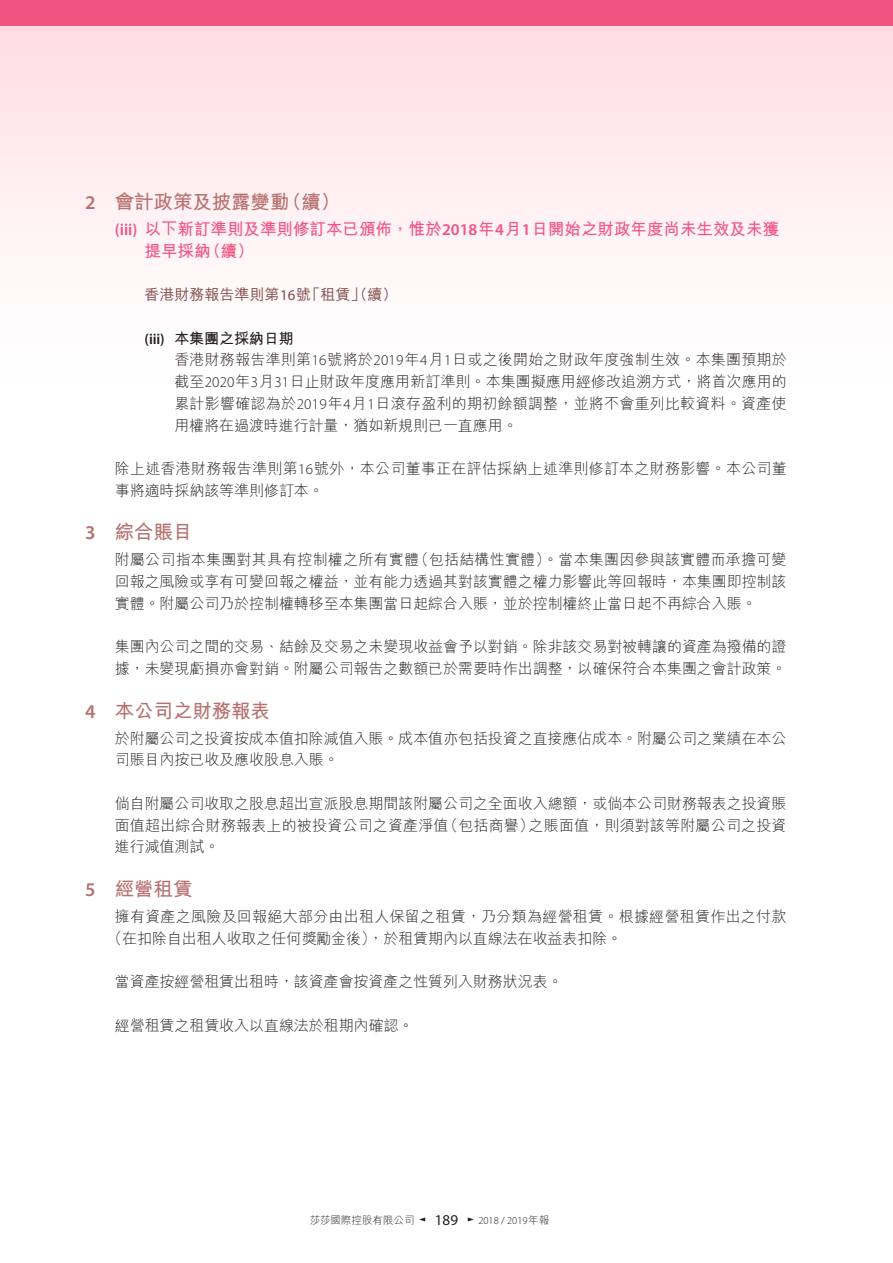
<style>
.page{position:relative;width:893px;height:1263px;background:#fff}
.page>*{position:absolute;margin:0;border:0;box-sizing:border-box;transform-origin:0 0}
.t1{font:700 19.5px "M Hei HK";letter-spacing:-.005em;color:#b67270}
.t2{font:700 16.5px/21.8px "M Hei HK";color:#f25482}
.t3{font:300 15px/21.8px "M Hei HK";letter-spacing:-.005em;color:#231f20;text-align:justify}
.t4{font:300 15px/21.8px "M Hei HK";letter-spacing:.015em;color:#231f20}
.t5{font:300 15px/21.8px "M Hei HK";letter-spacing:.02em;color:#231f20}
.t6{font:500 15px "M Hei HK";color:#7f4d4b}
.t7{font:15px "Myriad Pro";color:#231f20}
.t8{font:300 10.5px "Myriad Pro";color:#231f20}
.t9{font:300 10.5px "M Hei HK";color:#231f20}
.s1{font-family:"Myriad Pro";font-weight:600}
.s2{font-family:"Myriad Pro";font-weight:400}
.s3{font-weight:700}
.s4{font-family:"Myriad Pro"}
.s5{font-family:"M Hei HK"}
</style>
<div class="page">
<div style="left:0;top:0;width:893px;height:429px;background:linear-gradient(to bottom,#ffdce3,#fff)"></div>
<div style="left:0;top:0;width:893px;height:26px;background:#f25482"></div>
<svg style="left:419px;top:1217px;width:6px;height:4px"></svg>
<svg style="left:468px;top:1217px;width:6px;height:4px"></svg>
<h1 class="t1" style="left:85px;top:187px;width:257px"><span class="s1">2</span> 會計政策及披露變動（續）</h1>
<p class="t2" style="left:145px;top:217px;width:636px;text-indent:-30px"><span class="s1">(iii)</span> 以下新訂準則及準則修訂本已頒佈，惟於<span class="s1">2018</span>年<span class="s1">4</span>月<span class="s1">1</span>日開始之財政年度尚未生效及未獲提早採納（續）</p>
<p class="t6" style="left:145px;top:284px;width:254px">香港財務報告準則第<span class="s2">16</span>號「租賃」（續）</p>
<p class="t4" style="left:174px;top:327px;width:614px;text-indent:-30px"><span class="s1">(iii)</span> <span class="s3">本集團之採納日期<br></span>香港財務報告準則第<span class="s4">16</span>號將於<span class="s4">2019</span>年<span class="s4">4</span>月<span class="s4">1</span>日或之後開始之財政年度強制生效。本集團預期於截至<span class="s4">2020</span>年<span class="s4">3</span>月<span class="s4">31</span>日止財政年度應用新訂準則。本集團擬應用經修改追溯方式，將首次應用的累計影響確認為於<span class="s4">2019</span>年<span class="s4">4</span>月<span class="s4">1</span>日滾存盈利的期初餘額調整，並將不會重列比較資料。資產使用權將在過渡時進行計量，猶如新規則已一直應用。</p>
<p class="t4" style="left:115px;top:457px;width:673px">除上述香港財務報告準則第<span class="s4">16</span>號外，本公司董事正在評估採納上述準則修訂本之財務影響。本公司董事將適時採納該等準則修訂本。</p>
<h1 class="t1" style="left:85px;top:518px;width:109px"><span class="s1">3</span> 綜合賬目</h1>
<p class="t3" style="left:115px;top:548px;width:673px">附屬公司指本集團對其具有控制權之所有實體（包括結構性實體）。當本集團因參與該實體而承擔可變回報之風險或享有可變回報之權益，並有能力透過其對該實體之權力影響此等回報時，本集團即控制該實體。附屬公司乃於控制權轉移至本集團當日起綜合入賬，並於控制權終止當日起不再綜合入賬。</p>
<p class="t3" style="left:115px;top:635px;width:673px">集團內公司之間的交易、結餘及交易之未變現收益會予以對銷。除非該交易對被轉讓的資產為撥備的證據，未變現虧損亦會對銷。附屬公司報告之數額已於需要時作出調整，以確保符合本集團之會計政策。</p>
<h1 class="t1" style="left:85px;top:696px;width:187px"><span class="s1">4</span> 本公司之財務報表</h1>
<p class="t3" style="left:115px;top:727px;width:673px">於附屬公司之投資按成本值扣除減值入賬。成本值亦包括投資之直接應佔成本。附屬公司之業績在本公司賬目內按已收及應收股息入賬。</p>
<p class="t3" style="left:115px;top:792px;width:673px">倘自附屬公司收取之股息超出宣派股息期間該附屬公司之全面收入總額，或倘本公司財務報表之投資賬面值超出綜合財務報表上的被投資公司之資產淨值（包括商譽）之賬面值，則須對該等附屬公司之投資進行減值測試。</p>
<h1 class="t1" style="left:85px;top:874px;width:109px"><span class="s1">5</span> 經營租賃</h1>
<p class="t5" style="left:107px;top:905px;width:681px;text-indent:8px">擁有資產之風險及回報絕大部分由出租人保留之租賃，乃分類為經營租賃。根據經營租賃作出之付款（在扣除自出租人收取之任何獎勵金後），於租賃期內以直線法在收益表扣除。</p>
<p class="t3" style="left:115px;top:970px;width:449px">當資產按經營租賃出租時，該資產會按資產之性質列入財務狀況表。</p>
<p class="t3" style="left:115px;top:1014px;width:300px">經營租賃之租賃收入以直線法於租期內確認。</p>
<p class="t9" style="left:310px;top:1212px;width:106px">莎莎國際控股有限公司</p>
<p class="t7" style="left:435px;top:1211px;width:25px">189</p>
<p class="t8" style="left:478px;top:1214px;width:72px">2018 / 2019<span class="s5">年報</span></p>
</div>
